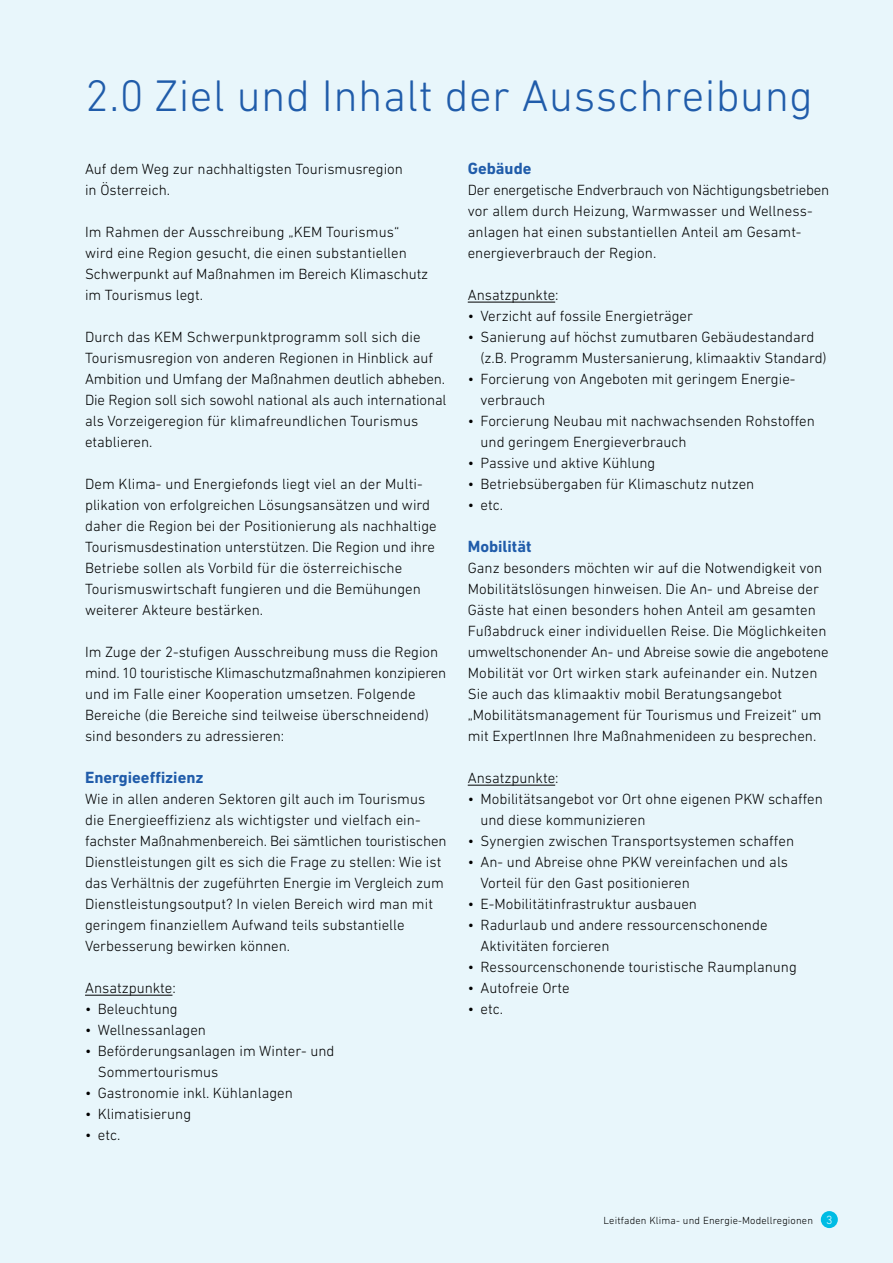
<style>
.page{position:relative;width:893px;height:1263px;background:#e8f6fb}
.page>*{position:absolute;margin:0;border:0;box-sizing:border-box;transform-origin:0 0}
.t1{font:300 45px "DIN Next LT Pro";letter-spacing:.01em;color:#205caa}
.t2{font:700 16.5px "DIN Next LT Pro";color:#205caa}
.t3{font:300 15px/21px "DIN Next LT Pro";color:#000}
.t4{font:300 10.5px "DIN Next LT Pro";letter-spacing:.015em;color:#000}
.s1{font-size:12px;color:#fff}
</style>
<div class="page">
<div style="left:821px;top:1211px;width:17px;height:17px;background:#00bce4;border-radius:50%"></div>
<hr style="left:85px;top:995px;width:87px;height:1px;background:#000">
<hr style="left:468px;top:302px;width:87px;height:1px;background:#000">
<hr style="left:468px;top:785px;width:87px;height:1px;background:#000">
<h1 class="t1" style="left:85px;top:69px;width:729px">2.0 Ziel und Inhalt der Ausschreibung</h1>
<p class="t3" style="left:85px;top:158px;width:319px">Auf dem Weg zur nachhaltigsten Tourismusregion in Österreich.</p>
<p class="t3" style="left:85px;top:221px;width:345px">Im Rahmen der Ausschreibung „KEM Tourismus“ wird eine Region gesucht, die einen substantiellen Schwerpunkt auf Maßnahmen im Bereich Klimaschutz im Tourismus legt.</p>
<p class="t3" style="left:85px;top:326px;width:363px">Durch das KEM Schwerpunktprogramm soll sich die Tourismusregion von anderen Regionen in Hinblick auf Ambition und Umfang der Maßnahmen deutlich abheben.<br>Die Region soll sich sowohl national als auch international als Vorzeigeregion für klimafreundlichen Tourismus etablieren.</p>
<p class="t3" style="left:85px;top:473px;width:353px">Dem Klima- und Energiefonds liegt viel an der Multi&shy;plikation von erfolgreichen Lösungsansätzen und wird daher die Region bei der Positionierung als nachhaltige Tourismusdestination unterstützen. Die Region und ihre Betriebe sollen als Vorbild für die österreichische Tourismuswirtschaft fungieren und die Bemühungen weiterer Akteure bestärken.</p>
<p class="t3" style="left:85px;top:641px;width:363px">Im Zuge der 2-stufigen Ausschreibung muss die Region mind. 10 touristische Klimaschutzmaßnahmen konzipieren und im Falle einer Kooperation umsetzen. Folgende Bereiche (die Bereiche sind teilweise überschneidend) sind besonders zu adressieren:</p>
<p class="t2" style="left:85px;top:768px;width:120px">Energieeffizienz</p>
<p class="t3" style="left:85px;top:788px;width:363px">Wie in allen anderen Sektoren gilt auch im Tourismus die Energieeffizienz als wichtigster und vielfach ein&shy;fachster Maßnahmenbereich. Bei sämtlichen touristischen Dienstleistungen gilt es sich die Frage zu stellen: Wie ist das Verhältnis der zugeführten Energie im Vergleich zum Dienstleistungsoutput? In vielen Bereich wird man mit geringem finanziellem Aufwand teils substantielle Verbesserung bewirken können.</p>
<p class="t3" style="left:85px;top:977px;width:92px">Ansatzpunkte:</p>
<p class="t3" style="left:85px;top:998px;width:94px">• Beleuchtung</p>
<p class="t3" style="left:85px;top:1019px;width:123px">• Wellnessanlagen</p>
<p class="t3" style="left:98px;top:1040px;width:238px;text-indent:-13px">• Beförderungsanlagen im Winter- und<br>Sommertourismus</p>
<p class="t3" style="left:85px;top:1082px;width:209px">• Gastronomie inkl. Kühlanlagen</p>
<p class="t3" style="left:85px;top:1103px;width:108px">• Klimatisierung</p>
<p class="t3" style="left:85px;top:1124px;width:37px">• etc.</p>
<p class="t2" style="left:468px;top:159px;width:65px">Gebäude</p>
<p class="t3" style="left:468px;top:179px;width:363px">Der energetische Endverbrauch von Nächtigungsbetrieben vor allem durch Heizung, Warmwasser und Wellness&shy;anlagen hat einen substantiellen Anteil am Gesamt&shy;energieverbrauch der Region.</p>
<p class="t3" style="left:468px;top:284px;width:92px">Ansatzpunkte:</p>
<p class="t3" style="left:468px;top:305px;width:227px">• Verzicht auf fossile Energieträger</p>
<p class="t3" style="left:480px;top:326px;width:348px;text-indent:-13px">• Sanierung auf höchst zumutbaren Gebäudestandard (z.B. Programm Mustersanierung, klimaaktiv Standard)</p>
<p class="t3" style="left:480px;top:368px;width:316px;text-indent:-13px">• Forcierung von Angeboten mit geringem Energie&shy;verbrauch</p>
<p class="t3" style="left:480px;top:410px;width:336px;text-indent:-13px">• Forcierung Neubau mit nachwachsenden Rohstoffen und geringem Energieverbrauch</p>
<p class="t3" style="left:468px;top:452px;width:189px">• Passive und aktive Kühlung</p>
<p class="t3" style="left:468px;top:473px;width:288px">• Betriebsübergaben für Klimaschutz nutzen</p>
<p class="t3" style="left:468px;top:494px;width:37px">• etc.</p>
<p class="t2" style="left:468px;top:537px;width:65px">Mobilität</p>
<p class="t3" style="left:468px;top:557px;width:362px">Ganz besonders möchten wir auf die Notwendigkeit von Mobilitätslösungen hinweisen. Die An- und Abreise der Gäste hat einen besonders hohen Anteil am gesamten Fußabdruck einer individuellen Reise. Die Möglichkeiten umweltschonender An- und Abreise sowie die angebotene Mobilität vor Ort wirken stark aufeinander ein. Nutzen Sie auch das klimaaktiv mobil Beratungsangebot „Mobilitätsmanagement für Tourismus und Freizeit“ um mit ExpertInnen Ihre Maßnahmenideen zu besprechen.</p>
<p class="t3" style="left:468px;top:767px;width:92px">Ansatzpunkte:</p>
<p class="t3" style="left:480px;top:788px;width:344px;text-indent:-13px">• Mobilitätsangebot vor Ort ohne eigenen PKW schaffen und diese kommunizieren</p>
<p class="t3" style="left:468px;top:830px;width:328px">• Synergien zwischen Transportsystemen schaffen</p>
<p class="t3" style="left:480px;top:851px;width:309px;text-indent:-13px">• An- und Abreise ohne PKW vereinfachen und als<br>Vorteil für den Gast positionieren</p>
<p class="t3" style="left:468px;top:893px;width:231px">• E-Mobilitätinfrastruktur ausbauen</p>
<p class="t3" style="left:480px;top:914px;width:289px;text-indent:-13px">• Radurlaub und andere ressourcenschonende<br>Aktivitäten forcieren</p>
<p class="t3" style="left:468px;top:956px;width:331px">• Ressourcenschonende touristische Raumplanung</p>
<p class="t3" style="left:468px;top:977px;width:103px">• Autofreie Orte</p>
<p class="t3" style="left:468px;top:998px;width:37px">• etc.</p>
<p class="t4" style="left:604px;top:1214px;width:230px">Leitfaden Klima- und Energie-Modellregionen <span class="s1">3</span></p>
</div>
